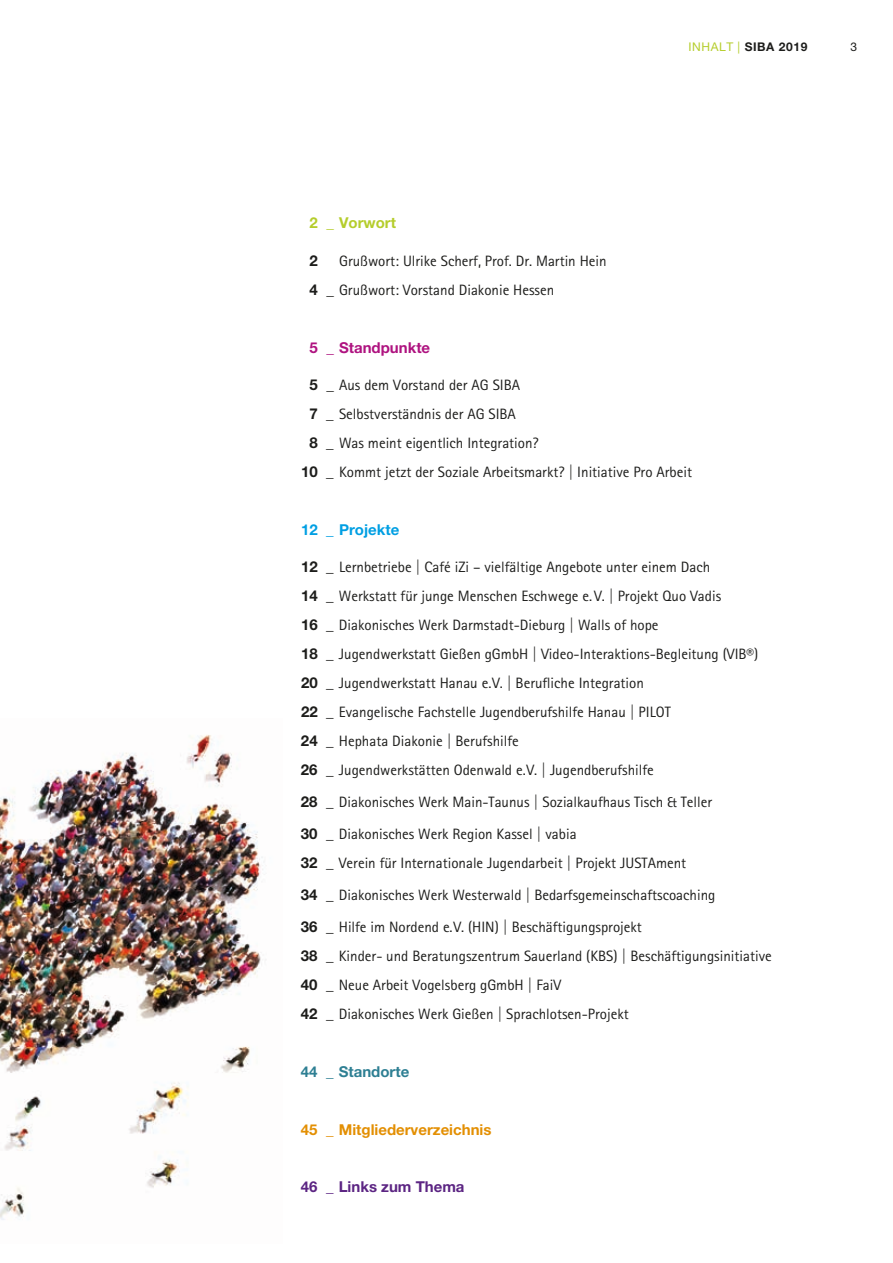
<style>
.page{position:relative;width:893px;height:1263px;background:#fff}
.page>*{position:absolute;margin:0;border:0;box-sizing:border-box;transform-origin:0 0}
.t1{font:15px/29px "Agfa Rotis Sans Serif";color:#1d1d1b}
.t2{font:700 15px "Helvetica Neue LT Pro";color:#e38f03}
.t3{font:700 15px "Helvetica Neue LT Pro";color:#5c2583}
.t4{font:700 15px "Helvetica Neue LT Pro";color:#af1380}
.t5{font:700 15px "Helvetica Neue LT Pro";color:#2e7f93}
.t6{font:700 15px "Helvetica Neue LT Pro";color:#009fe3}
.t7{font:700 15px "Helvetica Neue LT Pro";color:#b5cd2c}
.t8{font:700 15px "Helvetica Neue LT Pro";color:#1d1d1b}
.t9{font:700 12px "Helvetica Neue LT Pro";letter-spacing:.05em;color:#1d1d1b}
.t10{font:12px "Helvetica Neue LT Pro";color:#1d1d1b}
.s1{font-family:"Helvetica Neue LT Pro";font-weight:700}
.s2{font-weight:400;color:#b5cd2c}
</style>
<div class="page">
<img style="left:0;top:735px;width:266px;height:485px">
<p class="t7" style="left:309px;top:214px;width:88px">2 _ Vorwort</p>
<p class="t8" style="left:309px;top:251px;width:10px">2</p>
<p class="t1" style="left:309px;top:246px;width:299px;text-indent:30px">Grußwort: Ulrike Scherf, Prof. Dr. Martin Hein<br><span class="s1">4 _</span> Grußwort: Vorstand Diakonie Hessen</p>
<p class="t9" style="left:688px;top:39px;width:120px"><span class="s2">INHALT |</span> SIBA 2019</p>
<p class="t10" style="left:850px;top:40px;width:8px">3</p>
<p class="t4" style="left:309px;top:338px;width:122px">5 _ Standpunkte</p>
<p class="t1" style="left:309px;top:370px;width:212px"><span class="s1">5 _</span> Aus dem Vorstand der AG SIBA</p>
<p class="t1" style="left:309px;top:399px;width:208px"><span class="s1">7 _</span> Selbstverständnis der AG SIBA</p>
<p class="t1" style="left:309px;top:428px;width:231px"><span class="s1">8 _</span> Was meint eigentlich Integration?</p>
<p class="t1" style="left:301px;top:457px;width:392px"><span class="s1">10 _</span> Kommt jetzt der Soziale Arbeitsmarkt? | Initiative Pro Arbeit</p>
<p class="t6" style="left:301px;top:520px;width:100px">12 _ Projekte</p>
<p class="t1" style="left:301px;top:553px;width:459px"><span class="s1">12</span> _ Lernbetriebe | Café iZi – vielfältige Angebote unter einem Dach<br><span class="s1">14</span> _ Werkstatt für junge Menschen Eschwege e.V. | Projekt Quo Vadis<br><span class="s1">16</span> _ Diakonisches Werk Darmstadt-Dieburg | Walls of hope<br><span class="s1">18</span> _ Jugendwerkstatt Gießen gGmbH | Video-Interaktions-Begleitung (VIB®)<br><span class="s1">20</span> _ Jugendwerkstatt Hanau e.V. | Berufliche Integration<br><span class="s1">22</span> _ Evangelische Fachstelle Jugendberufshilfe Hanau | PILOT<br><span class="s1">24</span> _ Hephata Diakonie | Berufshilfe<br><span class="s1">26</span> _ Jugendwerkstätten Odenwald e.V. | Jugendberufshilfe</p>
<p class="t1" style="left:301px;top:786px;width:413px;line-height:32px"><span class="s1">28</span> _ Diakonisches Werk Main-Taunus | Sozialkaufhaus Tisch &amp; Teller<br><span class="s1">30</span> _ Diakonisches Werk Region Kassel | vabia</p>
<p class="t1" style="left:301px;top:847px;width:416px;line-height:32px"><span class="s1">32</span> _ Verein für Internationale Jugendarbeit | Projekt JUSTAment<br><span class="s1">34</span> _ Diakonisches Werk Westerwald | Bedarfsgemeinschaftscoaching<br><span class="s1">36</span> _ Hilfe im Nordend e.V. (HIN) | Beschäftigungsprojekt</p>
<p class="t1" style="left:301px;top:941px;width:472px"><span class="s1">38</span> _ Kinder- und Beratungszentrum Sauerland (KBS) | Beschäftigungsinitiative<br><span class="s1">40</span> _ Neue Arbeit Vogelsberg gGmbH | FaiV<br><span class="s1">42</span> _ Diakonisches Werk Gießen | Sprachlotsen-Projekt</p>
<p class="t5" style="left:301px;top:1062px;width:110px">44 _ Standorte</p>
<p class="t2" style="left:301px;top:1120px;width:192px">45 _ Mitgliederverzeichnis</p>
<p class="t3" style="left:301px;top:1178px;width:165px">46 _ Links zum Thema</p>
</div>
